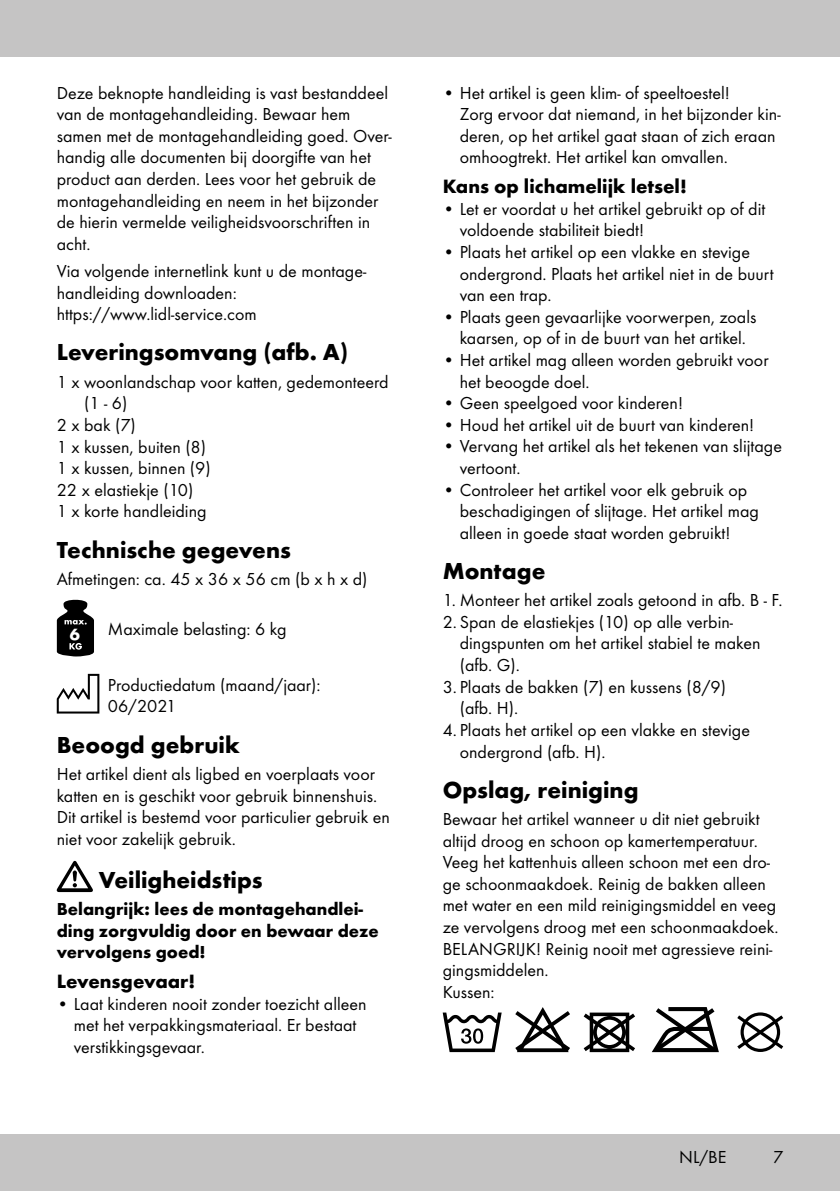
<style>
.page{position:relative;width:840px;height:1191px;background:#fff}
.page>*{position:absolute;margin:0;border:0;box-sizing:border-box;transform-origin:0 0}
.t1{font:700 24px "Futura TOT";color:#000}
.t2{font:700 20px "Futura TOT";color:#000}
.t3{font:18px/21.6px "Futura TOT Boo";color:#000}
.t4{font:700 18px/21.6px "Futura TOT";color:#000}
.t5{font:700 16.8px "Futura TOT";color:#fff}
</style>
<div class="page">
<div style="left:0;top:1134px;width:839px;height:57px;background:#c5c4c4"></div>
<div style="left:0;top:0;width:839px;height:57px;background:#c5c4c4"></div>
<svg style="left:57px;top:600px;width:37px;height:56px;background:#313131"></svg>
<svg style="left:57px;top:674px;width:42px;height:39px"></svg>
<svg style="left:57px;top:861px;width:36px;height:31px"></svg>
<svg style="left:442px;top:1012px;width:59px;height:40px"></svg>
<svg style="left:515px;top:1007px;width:54px;height:45px"></svg>
<svg style="left:583px;top:1012px;width:51px;height:40px"></svg>
<svg style="left:652px;top:1007px;width:66px;height:45px"></svg>
<svg style="left:737px;top:1012px;width:45px;height:40px"></svg>
<p class="t3" style="left:57px;top:82px;width:336px">Deze beknopte handleiding is vast bestanddeel van de montagehandleiding. Bewaar hem samen met de montagehandleiding goed. Over&shy;handig alle documenten bij doorgifte van het product aan derden. Lees voor het gebruik de montagehandleiding en neem in het bijzonder de hierin vermelde veiligheidsvoorschriften in acht.</p>
<p class="t3" style="left:57px;top:260px;width:311px">Via volgende internetlink kunt u de montage&shy;handleiding downloaden: https://www.lidl-service.com</p>
<h1 class="t1" style="left:57px;top:337px;width:293px">Leveringsomvang (afb. A)</h1>
<p class="t3" style="left:57px;top:371px;width:333px">1 x woonlandschap voor katten, gedemonteerd</p>
<p class="t3" style="left:84px;top:392px;width:45px">(1 - 6)</p>
<p class="t3" style="left:57px;top:414px;width:81px">2 x bak (7)</p>
<p class="t3" style="left:57px;top:436px;width:151px">1 x kussen, buiten (8)</p>
<p class="t3" style="left:57px;top:457px;width:155px">1 x kussen, binnen (9)</p>
<p class="t3" style="left:57px;top:479px;width:138px">22 x elastiekje (10)</p>
<p class="t3" style="left:57px;top:500px;width:151px">1 x korte handleiding</p>
<h1 class="t1" style="left:57px;top:534px;width:235px">Technische gegevens</h1>
<p class="t3" style="left:57px;top:568px;width:312px">Afmetingen: ca. 45 x 36 x 56 cm (b x h x d)</p>
<p class="t5" style="left:70px;top:623px;width:12px">6</p>
<p class="t3" style="left:108px;top:618px;width:180px">Maximale belasting: 6 kg</p>
<p class="t3" style="left:108px;top:674px;width:214px">Productiedatum (maand/jaar):<br>06/2021</p>
<h1 class="t1" style="left:57px;top:729px;width:184px">Beoogd gebruik</h1>
<p class="t3" style="left:57px;top:763px;width:334px">Het artikel dient als ligbed en voerplaats voor katten en is geschikt voor gebruik binnenshuis.<br>Dit artikel is bestemd voor particulier gebruik en niet voor zakelijk gebruik.</p>
<h1 class="t1" style="left:99px;top:865px;width:165px">Veiligheidstips</h1>
<p class="t4" style="left:57px;top:898px;width:323px">Belangrijk: lees de montagehandlei&shy;ding zorgvuldig door en bewaar deze vervolgens goed!</p>
<p class="t2" style="left:57px;top:969px;width:140px">Levensgevaar!</p>
<p class="t3" style="left:74px;top:992px;width:294px;text-indent:-17px">• Laat kinderen nooit zonder toezicht alleen met het verpakkingsmateriaal. Er bestaat verstikkingsgevaar.</p>
<p class="t3" style="left:459px;top:82px;width:322px;text-indent:-17px">• Het artikel is geen klim- of speeltoestel!<br>Zorg ervoor dat niemand, in het bijzonder kin&shy;deren, op het artikel gaat staan of zich eraan omhoogtrekt. Het artikel kan omvallen.</p>
<p class="t2" style="left:442px;top:174px;width:245px">Kans op lichamelijk letsel!</p>
<p class="t3" style="left:459px;top:198px;width:307px;text-indent:-17px">• Let er voordat u het artikel gebruikt op of dit voldoende stabiliteit biedt!</p>
<p class="t3" style="left:459px;top:241px;width:315px;text-indent:-17px">• Plaats het artikel op een vlakke en stevige ondergrond. Plaats het artikel niet in de buurt van een trap.</p>
<p class="t3" style="left:442px;top:306px;width:315px;text-align:center">• Plaats geen gevaarlijke voorwerpen, zoals kaarsen, op of in de buurt van het artikel.</p>
<p class="t3" style="left:459px;top:349px;width:310px;text-indent:-17px">• Het artikel mag alleen worden gebruikt voor het beoogde doel.</p>
<p class="t3" style="left:442px;top:392px;width:242px">• Geen speelgoed voor kinderen!</p>
<p class="t3" style="left:442px;top:414px;width:313px">• Houd het artikel uit de buurt van kinderen!</p>
<p class="t3" style="left:459px;top:435px;width:323px;text-indent:-17px">• Vervang het artikel als het tekenen van slijtage vertoont.</p>
<p class="t3" style="left:459px;top:478px;width:300px;text-indent:-17px">• Controleer het artikel voor elk gebruik op beschadigingen of slijtage. Het artikel mag alleen in goede staat worden gebruikt!</p>
<h1 class="t1" style="left:442px;top:556px;width:104px">Montage</h1>
<p class="t3" style="left:442px;top:589px;width:341px">1. Monteer het artikel zoals getoond in afb. B - F.</p>
<p class="t3" style="left:459px;top:611px;width:302px;text-indent:-17px">2. Span de elastiekjes (10) op alle verbin&shy;dingspunten om het artikel stabiel te maken (afb. G).</p>
<p class="t3" style="left:459px;top:676px;width:268px;text-indent:-17px">3. Plaats de bakken (7) en kussens (8/9) (afb. H).</p>
<p class="t3" style="left:459px;top:719px;width:291px;text-indent:-17px">4. Plaats het artikel op een vlakke en stevige ondergrond (afb. H).</p>
<h1 class="t1" style="left:442px;top:774px;width:197px">Opslag, reiniging</h1>
<p class="t3" style="left:442px;top:808px;width:337px">Bewaar het artikel wanneer u dit niet gebruikt altijd droog en schoon op kamertemperatuur.<br>Veeg het kattenhuis alleen schoon met een dro&shy;ge schoonmaakdoek. Reinig de bakken alleen met water en een mild reinigingsmiddel en veeg ze vervolgens droog met een schoonmaakdoek.<br>BELANGRIJK! Reinig nooit met agressieve reini&shy;gingsmiddelen.<br>Kussen:</p>
<p class="t3" style="left:678px;top:1146px;width:49px">NL/BE</p>
<p class="t3" style="left:772px;top:1146px;width:12px">7</p>
</div>
